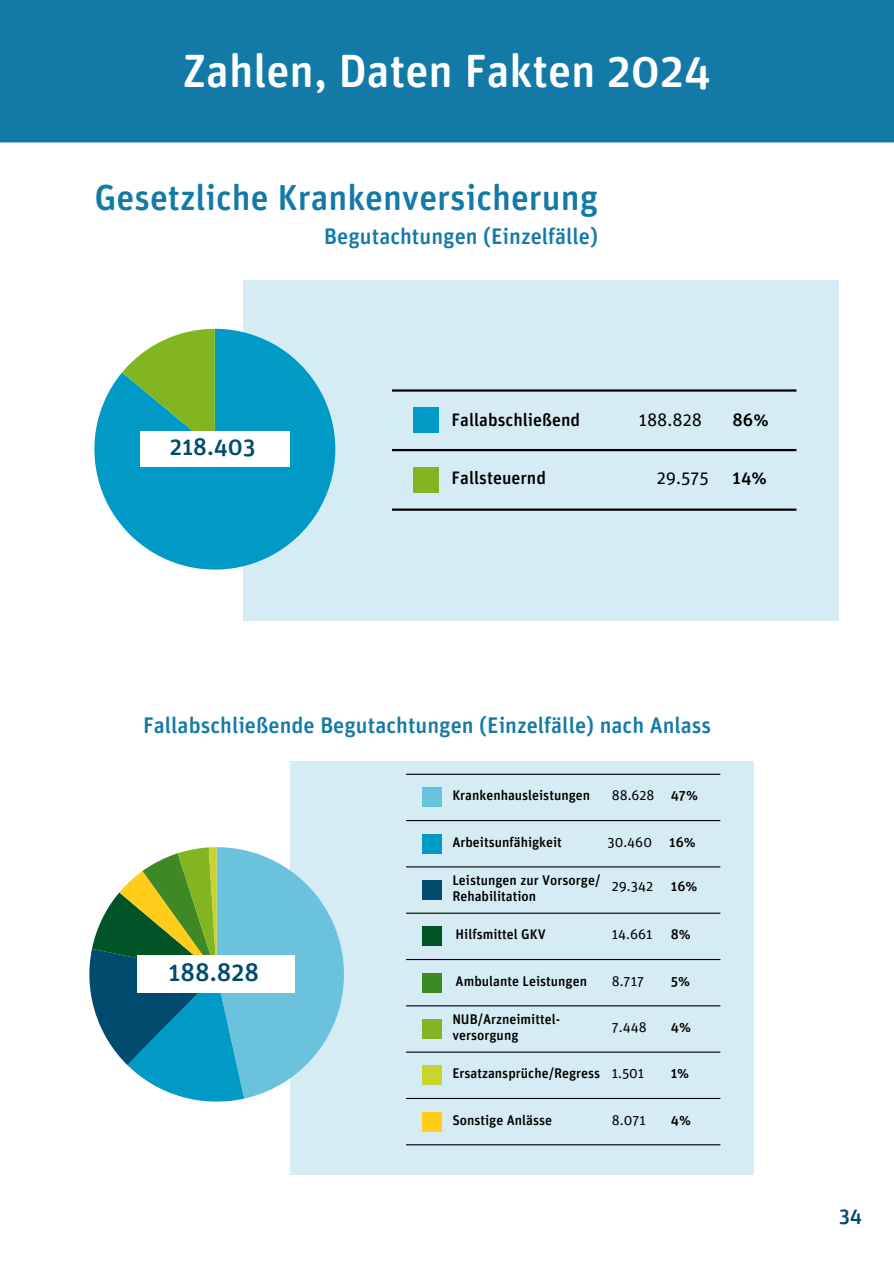
<style>
.page{position:relative;width:894px;height:1264px;background:#fff}
.page>*{position:absolute;margin:0;border:0;box-sizing:border-box;transform-origin:0 0}
.t1{font:500 46.5px "Unit Rounded OT";color:#fff}
.t2{font:500 36px "Unit Rounded OT";color:#137aa8}
.t3{font:500 25.35px "Unit Rounded OT";color:#004b6e}
.t4{font:500 24px "Unit Rounded OT";color:#004b6e}
.t5{font:500 22.5px "Unit Rounded OT";color:#137aa8}
.t6{font:500 21px "Unit Rounded OT";color:#004b6e}
.t7{font:500 18px "Unit Rounded OT";color:#000}
.t8{font:18px "Unit Rounded OT";color:#000}
.t9{font:500 13.95px "Unit Rounded OT";color:#000}
.t10{font:13.95px "Unit Rounded OT";color:#000}
</style>
<div class="page">
<div style="left:0;top:0;width:893px;height:142px;background:#137aa8"></div>
<div style="left:243px;top:280px;width:595px;height:340px;background:#d5ecf4"></div>
<div style="left:413px;top:407px;width:25px;height:26px;background:#0199c6"></div>
<hr style="left:392px;top:449px;width:404px;height:2px;background:#000">
<div style="left:413px;top:467px;width:25px;height:25px;background:#81b622"></div>
<hr style="left:392px;top:508px;width:404px;height:3px;background:#000">
<hr style="left:392px;top:389px;width:404px;height:2px;background:#000">
<svg style="left:94px;top:329px;width:241px;height:240px;fill:#0199c6"></svg>
<svg style="left:122px;top:329px;width:93px;height:120px;background:#71b865"></svg>
<div style="left:140px;top:431px;width:149px;height:36px;background:#fff"></div>
<div style="left:290px;top:761px;width:463px;height:413px;background:#d5ecf4"></div>
<div style="left:422px;top:880px;width:20px;height:20px;background:#004b6e"></div>
<hr style="left:406px;top:912px;width:314px;height:1px;background:#000">
<div style="left:422px;top:972px;width:20px;height:20px;background:#3e8825"></div>
<hr style="left:406px;top:1144px;width:314px;height:1px;background:#000">
<div style="left:422px;top:926px;width:20px;height:20px;background:#005426"></div>
<hr style="left:406px;top:958px;width:314px;height:2px;background:#000">
<hr style="left:406px;top:1005px;width:314px;height:1px;background:#000">
<div style="left:422px;top:1019px;width:20px;height:19px;background:#81b622"></div>
<hr style="left:406px;top:1051px;width:314px;height:1px;background:#000">
<div style="left:422px;top:1065px;width:20px;height:20px;background:#c7d42e"></div>
<hr style="left:406px;top:1097px;width:314px;height:1px;background:#000">
<div style="left:422px;top:1111px;width:20px;height:20px;background:#ffcd1a"></div>
<div style="left:422px;top:787px;width:20px;height:20px;background:#6bc2dd"></div>
<hr style="left:406px;top:820px;width:314px;height:1px;background:#000">
<div style="left:422px;top:833px;width:20px;height:20px;background:#0199c6"></div>
<hr style="left:406px;top:866px;width:314px;height:1px;background:#000">
<hr style="left:406px;top:773px;width:314px;height:1px;background:#000">
<svg style="left:89px;top:847px;width:255px;height:254px"></svg>
<div style="left:137px;top:955px;width:158px;height:37px;background:#fff"></div>
<h1 class="t1" style="left:183px;top:50px;width:529px">Zahlen, Daten Fakten 2024</h1>
<h4 class="t2" style="left:94px;top:182px;width:505px">Gesetzliche Krankenversicherung</h4>
<p class="t5" style="left:324px;top:226px;width:275px">Begutachtungen (Einzelfälle)</p>
<p class="t4" style="left:170px;top:436px;width:87px">218.403</p>
<h6 class="t7" style="left:451px;top:412px;width:130px">Fallabschließend</h6>
<h5 class="t7" style="left:451px;top:469px;width:96px">Fallsteuernd</h5>
<p class="t8" style="left:638px;top:412px;width:65px">188.828</p>
<h5 class="t7" style="left:732px;top:412px;width:38px">86%</h5>
<h6 class="t8" style="left:656px;top:469px;width:54px">29.575</h6>
<h5 class="t7" style="left:732px;top:469px;width:36px">14%</h5>
<h5 class="t5" style="left:143px;top:715px;width:569px">Fallabschließende Begutachtungen (Einzelfälle) nach Anlass</h5>
<p class="t3" style="left:168px;top:960px;width:92px">188.828</p>
<p class="t9" style="left:452px;top:789px;width:139px">Krankenhausleistungen</p>
<h3 class="t9" style="left:452px;top:835px;width:111px">Arbeitsunfähigkeit</h3>
<h4 class="t9" style="left:452px;top:873px;width:149px">Leistungen zur Vorsorge/</h4>
<p class="t9" style="left:452px;top:890px;width:85px">Rehabilitation</p>
<p class="t9" style="left:455px;top:928px;width:92px">Hilfsmittel GKV</p>
<p class="t9" style="left:455px;top:974px;width:133px">Ambulante Leistungen</p>
<h5 class="t9" style="left:452px;top:1012px;width:109px">NUB/Arzneimittel-</h5>
<p class="t9" style="left:452px;top:1029px;width:68px">versorgung</p>
<p class="t9" style="left:452px;top:1067px;width:149px">Ersatzansprüche/Regress</p>
<h6 class="t9" style="left:452px;top:1113px;width:101px">Sonstige Anlässe</h6>
<p class="t10" style="left:611px;top:789px;width:44px">88.628</p>
<p class="t9" style="left:670px;top:789px;width:29px">47%</p>
<p class="t10" style="left:607px;top:835px;width:46px">30.460</p>
<h6 class="t9" style="left:669px;top:835px;width:28px">16%</h6>
<h5 class="t10" style="left:611px;top:880px;width:43px">29.342</h5>
<p class="t9" style="left:670px;top:880px;width:28px">16%</p>
<h6 class="t10" style="left:611px;top:928px;width:42px">14.661</h6>
<h5 class="t9" style="left:670px;top:928px;width:22px">8%</h5>
<p class="t10" style="left:611px;top:974px;width:34px">8.717</p>
<p class="t9" style="left:670px;top:974px;width:21px">5%</p>
<h6 class="t10" style="left:611px;top:1020px;width:36px">7.448</h6>
<h5 class="t9" style="left:670px;top:1020px;width:22px">4%</h5>
<p class="t10" style="left:611px;top:1067px;width:34px">1.501</p>
<p class="t9" style="left:670px;top:1067px;width:20px">1%</p>
<p class="t10" style="left:611px;top:1113px;width:35px">8.071</p>
<p class="t9" style="left:670px;top:1113px;width:22px">4%</p>
<h2 class="t6" style="left:838px;top:1206px;width:25px">34</h2>
</div>
